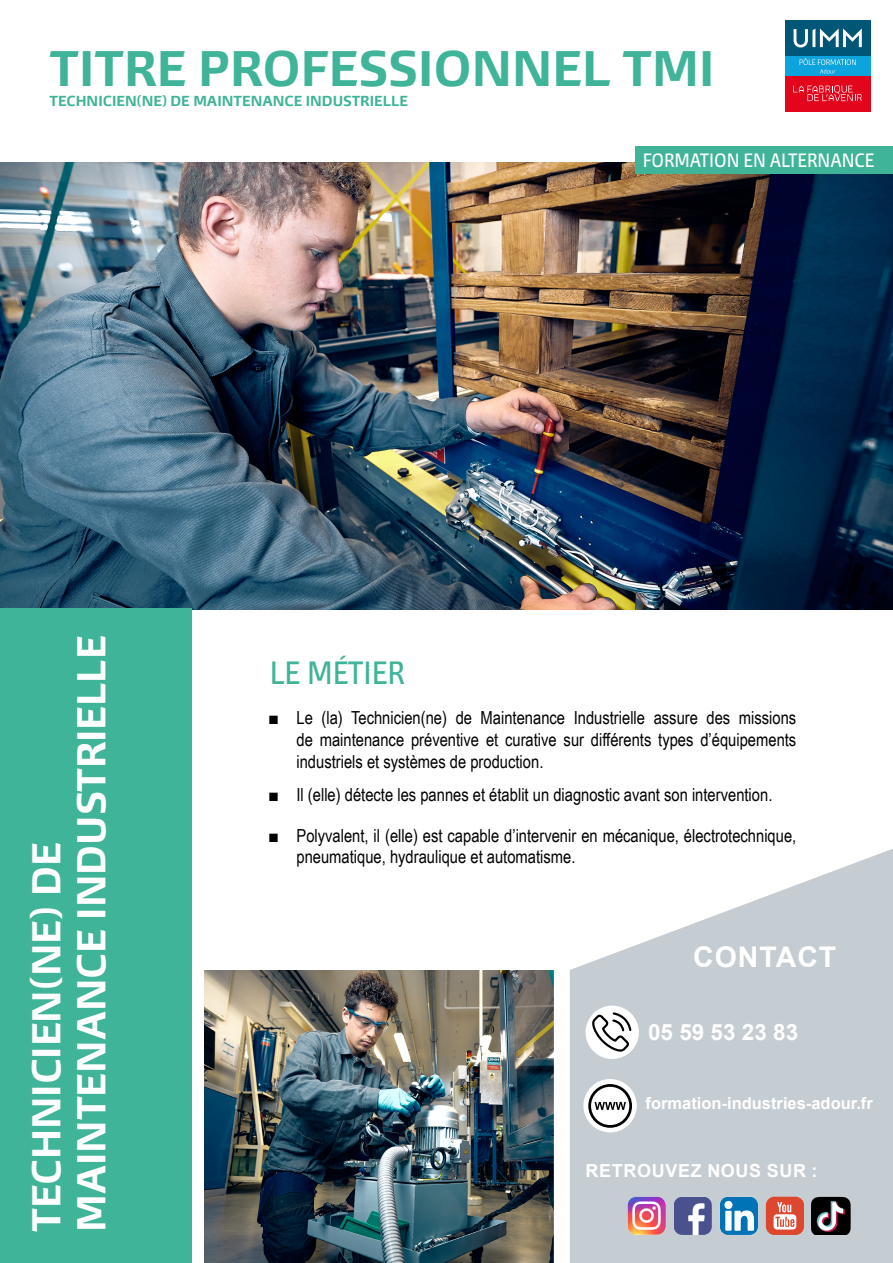
<style>
.page{position:relative;width:893px;height:1263px;background:#fff}
.page>*{position:absolute;margin:0;border:0;box-sizing:border-box;transform-origin:0 0}
.t1{font:700 46.5px "Burlingame Pro";color:#3fb498}
.t2{font:700 37.5px/45px "Burlingame Pro";color:#fff}
.t3{font:500 condensed 30px "Burlingame Pro";color:#3fb498}
.t4{font:700 28.5px "Arial";letter-spacing:.035em;color:#fff}
.t5{font:700 22.5px "Arial";color:#fff}
.t6{font:18px/21.6px "Arial Narrow";color:#000;text-align:justify}
.t7{font:500 condensed 18px "Burlingame Pro";color:#fff}
.t8{font:700 18px "Arial";letter-spacing:.035em;color:#fff}
.t9{font:700 16.5px "Arial";color:#fff}
.t10{font:700 13.5px "Burlingame Pro";color:#3fb498}
</style>
<div class="page">
<img style="left:204px;top:971px;width:350px;height:292px">
<img style="left:0;top:162px;width:893px;height:447px">
<div style="left:0;top:608px;width:191px;height:655px;background:#3fb498"></div>
<div style="left:636px;top:146px;width:257px;height:27px;background:#3fb498"></div>
<div style="left:785px;top:20px;width:85px;height:36px;background:#005677"></div>
<svg style="left:793px;top:29px;width:69px;height:18px"></svg>
<div style="left:785px;top:75px;width:85px;height:36px;background:#e2051b"></div>
<svg style="left:793px;top:85px;width:69px;height:16px"></svg>
<div style="left:785px;top:56px;width:85px;height:19px;background:#0da3dd"></div>
<svg style="left:799px;top:58px;width:57px;height:16px"></svg>
<svg style="left:570px;top:849px;width:323px;height:414px;fill:#c5ccd2"></svg>
<div style="left:585px;top:1005px;width:54px;height:54px;background:#fff;border-radius:50%"></div>
<svg style="left:592px;top:1012px;width:39px;height:40px"></svg>
<div style="left:583px;top:1079px;width:54px;height:53px;background:#fff;border-radius:50%"></div>
<svg style="left:588px;top:1084px;width:44px;height:44px"></svg>
<svg style="left:674px;top:1197px;width:38px;height:38px"></svg>
<svg style="left:720px;top:1197px;width:38px;height:38px"></svg>
<svg style="left:766px;top:1197px;width:38px;height:38px"></svg>
<img style="left:628px;top:1197px;width:38px;height:38px">
<img style="left:811px;top:1195px;width:39px;height:40px">
<h1 class="t1" style="left:50px;top:39px;width:666px">TITRE PROFESSIONNEL TMI</h1>
<p class="t10" style="left:50px;top:92px;width:360px">TECHNICIEN(NE) DE MAINTENANCE INDUSTRIELLE</p>
<p class="t7" style="left:643px;top:149px;width:233px">FORMATION EN ALTERNANCE</p>
<h2 class="t2" style="left:24px;top:1232px;width:598px;rotate:-90deg">TECHNICIEN(NE) DE<br>MAINTENANCE INDUSTRIELLE</h2>
<h3 class="t3" style="left:270px;top:654px;width:137px">LE MÉTIER</h3>
<p class="t6" style="left:296px;top:706px;width:501px;text-indent:-27px">■ Le (la) Technicien(ne) de Maintenance Industrielle assure des missions de maintenance préventive et curative sur différents types d’équipements industriels et systèmes de production.</p>
<p class="t6" style="left:269px;top:783px;width:504px">■ Il (elle) détecte les pannes et établit un diagnostic avant son intervention.</p>
<p class="t6" style="left:296px;top:824px;width:501px;text-indent:-27px">■ Polyvalent, il (elle) est capable d’intervenir en mécanique, électrotechnique, pneumatique, hydraulique et automatisme.</p>
<h3 class="t4" style="left:693px;top:937px;width:145px">CONTACT</h3>
<p class="t5" style="left:648px;top:1016px;width:152px">05 59 53 23 83</p>
<p class="t9" style="left:645px;top:1092px;width:229px">formation-industries-adour.fr</p>
<p class="t8" style="left:586px;top:1158px;width:233px">RETROUVEZ NOUS SUR :</p>
</div>
